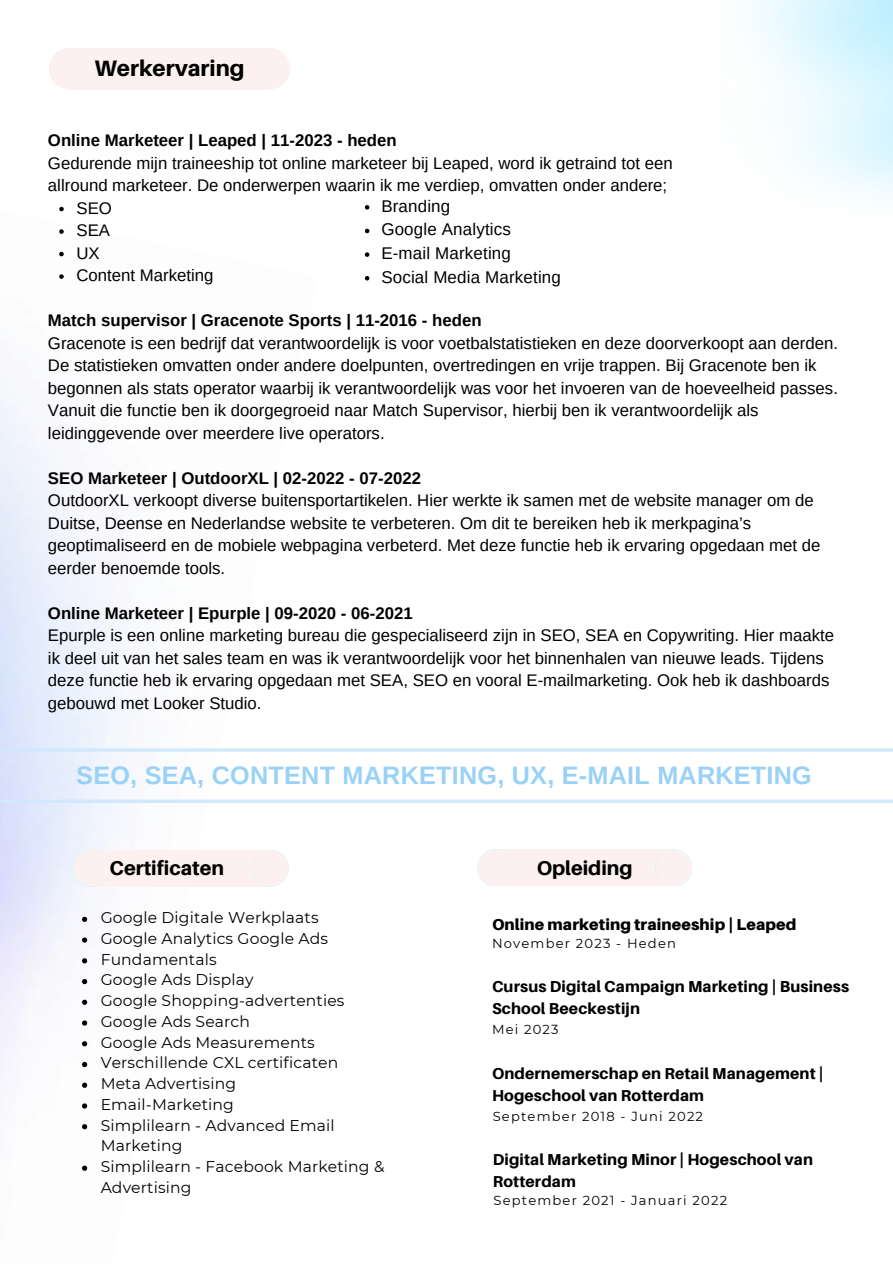
<style>
.page{position:relative;width:893px;height:1264px;background:#fff}
.page>*{position:absolute;margin:0;border:0;box-sizing:border-box;transform-origin:0 0}
.t1{font:700 25.2px "Arimo";letter-spacing:.01em;color:#99d1f7}
.t2{font:800 22.35px "Aileron";color:#000}
.t3{font:800 19.95px "Aileron";color:#000}
.t4{font:16.95px/23.7px "Arimo";letter-spacing:.01em;color:#000}
.t5{font:16.8px/22.5px "Arimo";color:#000}
.t6{font:700 16.8px "Arimo";color:#000}
.t7{font:800 15.75px/21.9px "Aileron";letter-spacing:.01em;color:#000}
.t8{font:900 15.75px "Aileron";letter-spacing:.01em;color:#000}
.t9{font:15.6px/20.7px "Montserrat";letter-spacing:.01em;color:#000}
.t10{font:13.05px "Montserrat";letter-spacing:.09em;color:#000}
</style>
<div class="page">
<img style="left:0;top:206px;width:317px;height:965px">
<svg style="left:59px;top:207px;width:5px;height:4px"></svg>
<svg style="left:59px;top:229px;width:5px;height:5px"></svg>
<svg style="left:59px;top:252px;width:5px;height:4px"></svg>
<svg style="left:59px;top:274px;width:5px;height:5px"></svg>
<div style="left:70px;top:48px;width:199px;height:41px;background:#fdf0f0"></div>
<div style="left:49px;top:48px;width:41px;height:41px;background:#fdf0f0;border-radius:50%"></div>
<div style="left:249px;top:48px;width:41px;height:41px;background:#fdf0f0;border-radius:50%"></div>
<div style="left:495px;top:849px;width:178px;height:37px;background:#fdf0f0"></div>
<div style="left:477px;top:849px;width:37px;height:37px;background:#fdf0f0;border-radius:50%"></div>
<div style="left:655px;top:849px;width:37px;height:37px;background:#fdf0f0;border-radius:50%"></div>
<svg style="left:82px;top:916px;width:5px;height:6px"></svg>
<svg style="left:82px;top:937px;width:5px;height:5px"></svg>
<svg style="left:82px;top:958px;width:5px;height:5px"></svg>
<svg style="left:82px;top:979px;width:5px;height:5px"></svg>
<svg style="left:82px;top:999px;width:5px;height:5px"></svg>
<svg style="left:82px;top:1020px;width:5px;height:5px"></svg>
<svg style="left:82px;top:1041px;width:5px;height:5px"></svg>
<svg style="left:82px;top:1061px;width:5px;height:6px"></svg>
<svg style="left:82px;top:1082px;width:5px;height:5px"></svg>
<svg style="left:82px;top:1103px;width:5px;height:5px"></svg>
<svg style="left:82px;top:1124px;width:5px;height:5px"></svg>
<svg style="left:82px;top:1165px;width:5px;height:5px"></svg>
<div style="left:92px;top:849px;width:178px;height:37px;background:#fdf0f0"></div>
<div style="left:73px;top:849px;width:37px;height:37px;background:#fdf0f0;border-radius:50%"></div>
<div style="left:252px;top:849px;width:37px;height:37px;background:#fdf0f0;border-radius:50%"></div>
<svg style="left:365px;top:205px;width:4px;height:5px"></svg>
<svg style="left:365px;top:229px;width:4px;height:4px"></svg>
<svg style="left:365px;top:252px;width:4px;height:5px"></svg>
<svg style="left:365px;top:276px;width:4px;height:4px"></svg>
<svg style="left:0;top:799px;width:892px;height:4px;background:#d7eafd"></svg>
<hr style="left:0;top:748px;width:892px;height:3px;background:#d1e8fd">
<h2 class="t2" style="left:95px;top:55px;width:151px">Werkervaring</h2>
<p class="t6" style="left:48px;top:131px;width:350px">Online Marketeer | Leaped | 11-2023 - heden</p>
<p class="t5" style="left:48px;top:151px;width:626px">Gedurende mijn traineeship tot online marketeer bij Leaped, word ik getraind tot een</p>
<p class="t5" style="left:48px;top:174px;width:620px">allround marketeer. De onderwerpen waarin ik me verdiep, omvatten onder andere;</p>
<p class="t5" style="left:76px;top:196px;width:37px">SEO</p>
<p class="t5" style="left:76px;top:219px;width:35px">SEA</p>
<p class="t5" style="left:76px;top:241px;width:25px">UX</p>
<p class="t5" style="left:76px;top:264px;width:139px">Content Marketing</p>
<p class="t6" style="left:48px;top:311px;width:435px">Match supervisor | Gracenote Sports | 11-2016 - heden</p>
<p class="t5" style="left:48px;top:331px;width:791px">Gracenote is een bedrijf dat verantwoordelijk is voor voetbalstatistieken en deze doorverkoopt aan derden.<br>De statistieken omvatten onder andere doelpunten, overtredingen en vrije trappen. Bij Gracenote ben ik begonnen als stats operator waarbij ik verantwoordelijk was voor het invoeren van de hoeveelheid passes.<br>Vanuit die functie ben ik doorgegroeid naar Match Supervisor, hierbij ben ik verantwoordelijk als leidinggevende over meerdere live operators.</p>
<p class="t6" style="left:48px;top:468px;width:374px">SEO Marketeer | OutdoorXL | 02-2022 - 07-2022</p>
<p class="t5" style="left:48px;top:489px;width:773px">OutdoorXL verkoopt diverse buitensportartikelen. Hier werkte ik samen met de website manager om de Duitse, Deense en Nederlandse website te verbeteren. Om dit te bereiken heb ik merkpagina’s geoptimaliseerd en de mobiele webpagina verbeterd. Met deze functie heb ik ervaring opgedaan met de eerder benoemde tools.</p>
<p class="t6" style="left:48px;top:603px;width:366px">Online Marketeer | Epurple | 09-2020 - 06-2021</p>
<p class="t5" style="left:48px;top:624px;width:787px">Epurple is een online marketing bureau die gespecialiseerd zijn in SEO, SEA en Copywriting. Hier maakte ik deel uit van het sales team en was ik verantwoordelijk voor het binnenhalen van nieuwe leads. Tijdens deze functie heb ik ervaring opgedaan met SEA, SEO en vooral E-mailmarketing. Ook heb ik dashboards gebouwd met Looker Studio.</p>
<p class="t4" style="left:381px;top:194px;width:181px">Branding<br>Google Analytics<br>E-mail Marketing<br>Social Media Marketing</p>
<h1 class="t1" style="left:76px;top:761px;width:737px">SEO, SEA, CONTENT MARKETING, UX, E-MAIL MARKETING</h1>
<p class="t3" style="left:109px;top:855px;width:116px">Certificaten</p>
<p class="t9" style="left:101px;top:907px;width:285px">Google Digitale Werkplaats<br>Google Analytics Google Ads<br>Fundamentals<br>Google Ads Display<br>Google Shopping-advertenties<br>Google Ads Search<br>Google Ads Measurements<br>Verschillende CXL certificaten<br>Meta Advertising<br>Email-Marketing<br>Simplilearn - Advanced Email<br>Marketing<br>Simplilearn - Facebook Marketing &amp;<br>Advertising</p>
<p class="t3" style="left:536px;top:855px;width:97px">Opleiding</p>
<p class="t8" style="left:492px;top:914px;width:306px">Online marketing traineeship | Leaped</p>
<p class="t10" style="left:492px;top:935px;width:185px">November 2023 - Heden</p>
<p class="t7" style="left:492px;top:975px;width:358px">Cursus Digital Campaign Marketing | Business<br>School Beeckestijn</p>
<p class="t10" style="left:492px;top:1021px;width:68px">Mei 2023</p>
<p class="t7" style="left:492px;top:1061px;width:333px">Ondernemerschap en Retail Management |<br>Hogeschool van Rotterdam</p>
<p class="t10" style="left:492px;top:1108px;width:212px">September 2018 - Juni 2022</p>
<p class="t7" style="left:492px;top:1148px;width:322px">Digital Marketing Minor | Hogeschool van<br>Rotterdam</p>
<p class="t10" style="left:493px;top:1192px;width:235px">September 2021 - Januari 2022</p>
</div>
